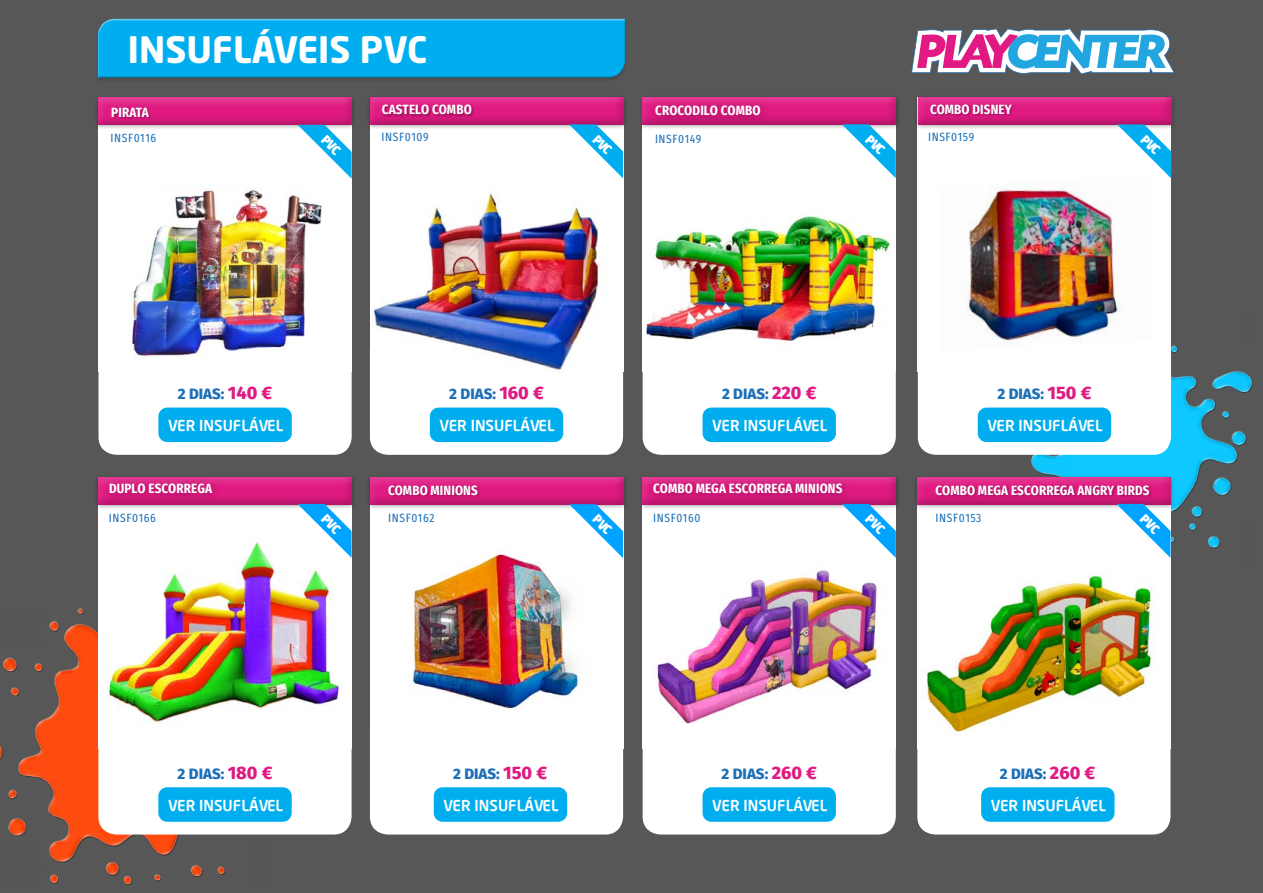
<style>
.page{position:relative;width:1263px;height:893px;background:#575757}
.page>*{position:absolute;margin:0;border:0;box-sizing:border-box;transform-origin:0 0}
.t1{font:700 36px "Neo Sans Std";color:#fff}
.t2{font:800 15px "Fira Sans";color:#1c70b8}
.t3{font:500 14.85px "Neo Sans Pro";color:#fff}
.t4{font:700 13.35px "Fira Sans Condensed";letter-spacing:.01em;color:#fff}
.t5{font:12px "Fira Sans Condensed";letter-spacing:.05em;color:#1c70b8}
.s1{font-size:18px;color:#e01a82}
</style>
<div class="page">
<svg style="left:911px;top:28px;width:264px;height:46px"></svg>
<img style="left:998px;top:263px;width:254px;height:346px">
<img style="left:0;top:551px;width:298px;height:342px">
<div style="left:98px;top:477px;width:254px;height:271px;background:#fff"></div>
<div style="left:643px;top:477px;width:253px;height:271px;background:#fff"></div>
<div style="left:98px;top:710px;width:254px;height:124px;background:#fff;border-radius:18px"></div>
<div style="left:643px;top:710px;width:253px;height:124px;background:#fff;border-radius:18px"></div>
<div style="left:370px;top:710px;width:253px;height:124px;background:#fff;border-radius:18px"></div>
<div style="left:917px;top:710px;width:253px;height:124px;background:#fff;border-radius:18px"></div>
<div style="left:918px;top:331px;width:253px;height:124px;background:#fff;border-radius:18px"></div>
<div style="left:99px;top:331px;width:253px;height:124px;background:#fff;border-radius:18px"></div>
<div style="left:643px;top:331px;width:253px;height:124px;background:#fff;border-radius:18px"></div>
<div style="left:370px;top:331px;width:253px;height:124px;background:#fff;border-radius:18px"></div>
<div style="left:370px;top:477px;width:253px;height:271px;background:#fff"></div>
<div style="left:917px;top:477px;width:253px;height:271px;background:#fff"></div>
<img style="left:106px;top:540px;width:234px;height:183px">
<div style="left:370px;top:97px;width:253px;height:275px;background:#fff"></div>
<div style="left:918px;top:97px;width:253px;height:275px;background:#fff"></div>
<div style="left:643px;top:97px;width:253px;height:275px;background:#fff"></div>
<div style="left:366px;top:95px;width:261px;height:35px;background:#000;opacity:.35"></div>
<div style="left:358px;top:87px;width:273px;height:39px;background:#575757"></div>
<div style="left:360px;top:90px;width:276px;height:36px;background:#000;opacity:.3"></div>
<div style="left:639px;top:95px;width:261px;height:35px;background:#000;opacity:.35"></div>
<div style="left:630px;top:87px;width:274px;height:39px;background:#575757"></div>
<div style="left:633px;top:90px;width:275px;height:36px;background:#000;opacity:.3"></div>
<div style="left:914px;top:95px;width:261px;height:35px;background:#000;opacity:.35"></div>
<div style="left:906px;top:87px;width:273px;height:39px;background:#575757"></div>
<div style="left:908px;top:90px;width:276px;height:36px;background:#000;opacity:.3"></div>
<div style="left:366px;top:474px;width:261px;height:36px;background:#000;opacity:.35"></div>
<div style="left:358px;top:467px;width:273px;height:39px;background:#575757"></div>
<div style="left:360px;top:470px;width:276px;height:36px;background:#000;opacity:.3"></div>
<div style="left:914px;top:474px;width:261px;height:36px;background:#000;opacity:.35"></div>
<div style="left:905px;top:467px;width:274px;height:39px;background:#fff;opacity:.36"></div>
<div style="left:907px;top:470px;width:276px;height:36px;background:#000;opacity:.3"></div>
<div style="left:95px;top:474px;width:261px;height:36px;background:#000;opacity:.35"></div>
<div style="left:86px;top:467px;width:274px;height:39px;background:#575757"></div>
<div style="left:88px;top:470px;width:276px;height:36px;background:#000;opacity:.3"></div>
<div style="left:639px;top:474px;width:261px;height:36px;background:#000;opacity:.35"></div>
<div style="left:630px;top:467px;width:274px;height:39px;background:#575757"></div>
<div style="left:633px;top:470px;width:275px;height:36px;background:#000;opacity:.3"></div>
<div style="left:382px;top:104px;width:92px;height:13px;background:#000;opacity:.3"></div>
<div style="left:99px;top:98px;width:253px;height:274px;background:#fff"></div>
<div style="left:95px;top:95px;width:261px;height:35px;background:#000;opacity:.35"></div>
<div style="left:86px;top:87px;width:274px;height:39px;background:#575757"></div>
<div style="left:88px;top:91px;width:276px;height:35px;background:#000;opacity:.3"></div>
<div style="left:112px;top:107px;width:40px;height:12px;background:#000;opacity:.3"></div>
<div style="left:649px;top:99px;width:121px;height:26px;background:#000;opacity:.3"></div>
<div style="left:103px;top:477px;width:118px;height:26px;background:#000;opacity:.3"></div>
<div style="left:647px;top:477px;width:205px;height:26px;background:#000;opacity:.3"></div>
<img style="left:646px;top:215px;width:244px;height:127px">
<div style="left:702px;top:408px;width:134px;height:34px;background:#00aeef"></div>
<div style="left:430px;top:408px;width:133px;height:34px;background:#00aeef"></div>
<div style="left:158px;top:408px;width:134px;height:34px;background:#00aeef"></div>
<div style="left:978px;top:408px;width:133px;height:34px;background:#00aeef"></div>
<svg style="left:158px;top:787px;width:134px;height:35px;background:#08b0ef"></svg>
<svg style="left:702px;top:787px;width:134px;height:35px;background:#08b0ef"></svg>
<svg style="left:434px;top:787px;width:133px;height:35px;background:#07b0ef"></svg>
<svg style="left:981px;top:787px;width:133px;height:35px;background:#07b0ef"></svg>
<img style="left:409px;top:549px;width:169px;height:160px">
<div style="left:388px;top:485px;width:93px;height:12px;background:#000;opacity:.3"></div>
<div style="left:936px;top:485px;width:216px;height:12px;background:#000;opacity:.3"></div>
<img style="left:967px;top:186px;width:151px;height:155px">
<div style="left:930px;top:104px;width:85px;height:12px;background:#000;opacity:.3"></div>
<img style="left:132px;top:189px;width:190px;height:171px">
<img style="left:374px;top:192px;width:225px;height:178px">
<div style="left:96px;top:19px;width:531px;height:63px;background:#525252"></div>
<div style="left:96px;top:16px;width:531px;height:63px;background:#575757"></div>
<div style="left:96px;top:18px;width:531px;height:62px;background:#454545;opacity:.62"></div>
<img style="left:657px;top:570px;width:222px;height:154px">
<img style="left:925px;top:573px;width:229px;height:161px">
<svg style="left:569px;top:124px;width:54px;height:54px"></svg>
<svg style="left:298px;top:125px;width:54px;height:54px"></svg>
<svg style="left:842px;top:124px;width:54px;height:54px"></svg>
<svg style="left:1117px;top:124px;width:54px;height:54px"></svg>
<svg style="left:569px;top:504px;width:54px;height:54px"></svg>
<svg style="left:298px;top:504px;width:54px;height:54px"></svg>
<svg style="left:842px;top:504px;width:54px;height:54px"></svg>
<svg style="left:1117px;top:504px;width:53px;height:54px"></svg>
<h1 class="t1" style="left:128px;top:26px;width:301px">INSUFLÁVEIS PVC</h1>
<p class="t4" style="left:111px;top:100px;width:39px">PIRATA</p>
<p class="t5" style="left:111px;top:127px;width:47px">INSF0116</p>
<p class="t4" style="left:382px;top:97px;width:91px">CASTELO COMBO</p>
<p class="t5" style="left:382px;top:126px;width:48px">INSF0109</p>
<p class="t4" style="left:655px;top:98px;width:107px">CROCODILO COMBO</p>
<p class="t5" style="left:655px;top:127px;width:48px">INSF0149</p>
<p class="t4" style="left:930px;top:97px;width:83px">COMBO DISNEY</p>
<p class="t5" style="left:928px;top:126px;width:48px">INSF0159</p>
<p class="t2" style="left:178px;top:381px;width:96px">2 DIAS: <span class="s1">140 €</span></p>
<p class="t2" style="left:449px;top:381px;width:96px">2 DIAS: <span class="s1">160 €</span></p>
<p class="t2" style="left:722px;top:381px;width:96px">2 DIAS: <span class="s1">220 €</span></p>
<p class="t2" style="left:997px;top:381px;width:95px">2 DIAS: <span class="s1">150 €</span></p>
<p class="t3" style="left:168px;top:416px;width:117px">VER INSUFLÁVEL</p>
<p class="t3" style="left:439px;top:416px;width:117px">VER INSUFLÁVEL</p>
<p class="t3" style="left:712px;top:416px;width:117px">VER INSUFLÁVEL</p>
<p class="t3" style="left:987px;top:416px;width:117px">VER INSUFLÁVEL</p>
<p class="t4" style="left:109px;top:476px;width:105px">DUPLO ESCORREGA</p>
<p class="t4" style="left:653px;top:476px;width:191px">COMBO MEGA ESCORREGA MINIONS</p>
<p class="t5" style="left:109px;top:506px;width:48px">INSF0166</p>
<p class="t5" style="left:653px;top:506px;width:49px">INSF0160</p>
<p class="t4" style="left:388px;top:478px;width:91px">COMBO MINIONS</p>
<p class="t4" style="left:935px;top:478px;width:216px">COMBO MEGA ESCORREGA ANGRY BIRDS</p>
<p class="t5" style="left:388px;top:507px;width:48px">INSF0162</p>
<p class="t5" style="left:936px;top:507px;width:47px">INSF0153</p>
<p class="t2" style="left:178px;top:760px;width:96px">2 DIAS: <span class="s1">180 €</span></p>
<p class="t2" style="left:721px;top:760px;width:97px">2 DIAS: <span class="s1">260 €</span></p>
<p class="t2" style="left:453px;top:760px;width:95px">2 DIAS: <span class="s1">150 €</span></p>
<p class="t2" style="left:1000px;top:760px;width:97px">2 DIAS: <span class="s1">260 €</span></p>
<p class="t3" style="left:168px;top:796px;width:117px">VER INSUFLÁVEL</p>
<p class="t3" style="left:443px;top:796px;width:117px">VER INSUFLÁVEL</p>
<p class="t3" style="left:712px;top:796px;width:117px">VER INSUFLÁVEL</p>
<p class="t3" style="left:991px;top:796px;width:117px">VER INSUFLÁVEL</p>
</div>
